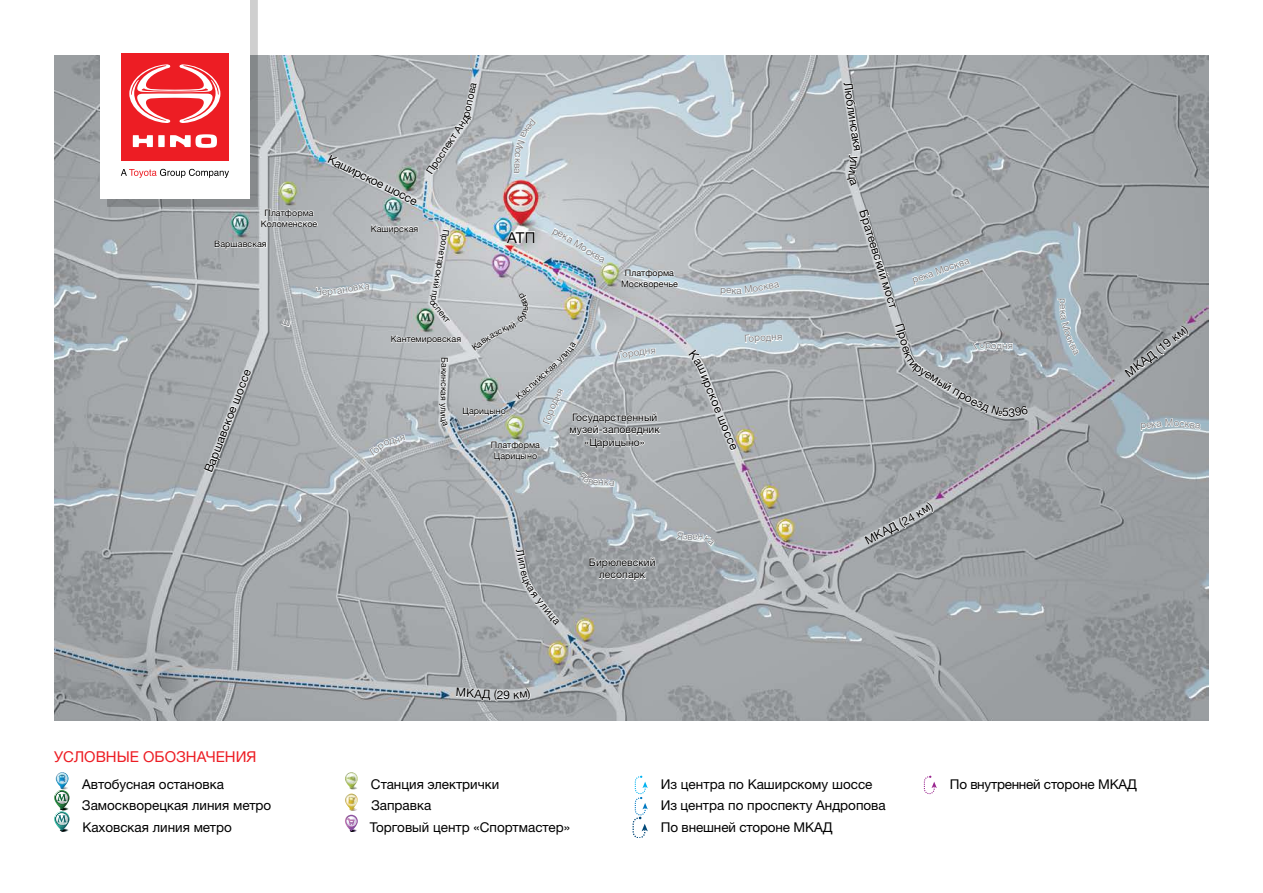
<style>
.page{position:relative;width:1263px;height:893px;background:#fff}
.page>*{position:absolute;margin:0;border:0;box-sizing:border-box;transform-origin:0 0}
.t1{font:15px "Helvetica Neue LTCYR";letter-spacing:.07em;color:#ed1d24}
.t2{font:15px "Helvetica Neue LTCYR";color:#000}
.t3{font:13.5px "Helvetica Neue LTCYR";color:#000}
.t4{font:13.5px "Helvetica Neue LTCYR";letter-spacing:-.02em;color:#000}
.t5{font:12px "Helvetica Neue LTCYR";color:#000}
.t6{font:10.5px/12.6px "Helvetica Neue LTCYR";color:#000;text-align:center}
.t7{font:9.9px "Helvetica Neue LTCYR";color:#808285}
.t8{font:9px/10.8px "Helvetica Neue LTCYR";color:#000;text-align:center}
</style>
<div class="page">
<img style="left:54px;top:55px;width:1155px;height:666px">
<div style="left:100px;top:0;width:150px;height:199px;background:#fff"></div>
<div style="left:121px;top:53px;width:107px;height:108px;background:#ed1d24"></div>
<img style="left:56px;top:772px;width:13px;height:17px">
<svg style="left:54px;top:790px;width:16px;height:42px"></svg>
<img style="left:345px;top:772px;width:13px;height:17px">
<img style="left:345px;top:793px;width:13px;height:18px">
<svg style="left:345px;top:815px;width:13px;height:17px"></svg>
<svg style="left:632px;top:776px;width:16px;height:61px"></svg>
<svg style="left:924px;top:776px;width:13px;height:18px"></svg>
<svg style="left:589px;top:557px;width:67px;height:24px"></svg>
<svg style="left:858px;top:209px;width:39px;height:100px;background:#b6bbbf"></svg>
<svg style="left:720px;top:264px;width:60px;height:32px;background:#bdc4c8"></svg>
<svg style="left:912px;top:258px;width:59px;height:29px"></svg>
<svg style="left:1057px;top:298px;width:23px;height:59px"></svg>
<svg style="left:1124px;top:325px;width:77px;height:113px;background:#a4aaae"></svg>
<svg style="left:744px;top:334px;width:38px;height:10px"></svg>
<svg style="left:675px;top:531px;width:40px;height:18px"></svg>
<svg style="left:456px;top:656px;width:75px;height:47px;background:#afb2b5"></svg>
<svg style="left:863px;top:493px;width:72px;height:52px;background:#a9acaf"></svg>
<svg style="left:515px;top:549px;width:45px;height:77px;background:#adb0b3"></svg>
<svg style="left:688px;top:349px;width:49px;height:102px;background:#b7bbbe"></svg>
<svg style="left:843px;top:82px;width:18px;height:105px"></svg>
<svg style="left:894px;top:323px;width:134px;height:97px;background:#abafb3"></svg>
<svg style="left:121px;top:64px;width:558px;height:424px;background:#b7b4b7"></svg>
<p class="t8" style="left:261px;top:207px;width:58px">Платформа<br>Коломенское</p>
<p class="t8" style="left:214px;top:238px;width:54px">Варшавская</p>
<p class="t5" style="left:201px;top:469px;width:111px;rotate:-69deg">Варшавское шоссе</p>
<p class="t5" style="left:332px;top:152px;width:100px;rotate:26deg">Каширское шоссе</p>
<p class="t6" style="left:459px;top:115px;width:37px;rotate:-77deg">ропова</p>
<p class="t6" style="left:423px;top:169px;width:70px;rotate:-56deg">Проспект Анд</p>
<p class="t8" style="left:371px;top:223px;width:49px">Каширская</p>
<p class="t2" style="left:507px;top:228px;width:30px">АТП</p>
<p class="t8" style="left:451px;top:237px;width:73px;rotate:100deg">ролетарский про</p>
<p class="t8" style="left:439px;top:300px;width:25px;rotate:52deg">спект</p>
<p class="t8" style="left:450px;top:358px;width:56px;rotate:91deg">Бакинская ул</p>
<p class="t8" style="left:391px;top:333px;width:72px">Кантемировская</p>
<p class="t8" style="left:526px;top:383px;width:37px;rotate:-42deg">пийская</p>
<p class="t8" style="left:463px;top:406px;width:45px">Царицыно</p>
<p class="t8" style="left:491px;top:439px;width:51px">Платформа<br>Царицыно</p>
<p class="t8" style="left:621px;top:267px;width:58px">Платформа<br>Москворечье</p>
<p class="t6" style="left:569px;top:411px;width:92px">Государственный музей-заповедник «Царицыно»</p>
<p class="t5" style="left:719px;top:391px;width:55px;rotate:68deg">кое шосс</p>
<p class="t6" style="left:589px;top:556px;width:68px">Бирюлевский лесопарк</p>
<p class="t5" style="left:855px;top:81px;width:71px;rotate:81deg">Люблинсакя</p>
<p class="t5" style="left:870px;top:208px;width:35px;rotate:72deg">Брате</p>
<p class="t5" style="left:881px;top:240px;width:71px;rotate:73deg">евский мост</p>
<p class="t5" style="left:906px;top:322px;width:31px;rotate:73deg">Прое</p>
<p class="t7" style="left:921px;top:271px;width:34px;rotate:-20deg">ка Мос</p>
<p class="t7" style="left:996px;top:339px;width:18px">дня</p>
<p class="t7" style="left:1069px;top:298px;width:7px;rotate:90deg">р</p>
<p class="t5" style="left:879px;top:526px;width:31px;rotate:-27deg">АД (2</p>
<p class="t5" style="left:1122px;top:369px;width:77px;rotate:-38deg">МКАД (19 км)</p>
<p class="t7" style="left:1140px;top:419px;width:7px">р</p>
<p class="t1" style="left:54px;top:747px;width:202px">условные обозначения</p>
<p class="t3" style="left:82px;top:776px;width:143px">Автобусная остановка</p>
<p class="t3" style="left:371px;top:776px;width:130px">Станция электрички</p>
<p class="t3" style="left:661px;top:776px;width:213px">И з центра по Каширскому шоссе</p>
<p class="t4" style="left:950px;top:776px;width:189px">По внутренней стороне МКАД</p>
<p class="t3" style="left:82px;top:797px;width:191px">Замоскворецкая линия метро</p>
<p class="t3" style="left:371px;top:797px;width:62px">Заправка</p>
<p class="t3" style="left:661px;top:797px;width:227px">Из центра по проспекту Андропова</p>
<p class="t3" style="left:82px;top:818px;width:151px">Каховская линия метро</p>
<p class="t3" style="left:370px;top:818px;width:202px">Торговый центр «Спортмастер»</p>
<p class="t3" style="left:661px;top:818px;width:173px">По внешней стороне МКАД</p>
</div>
